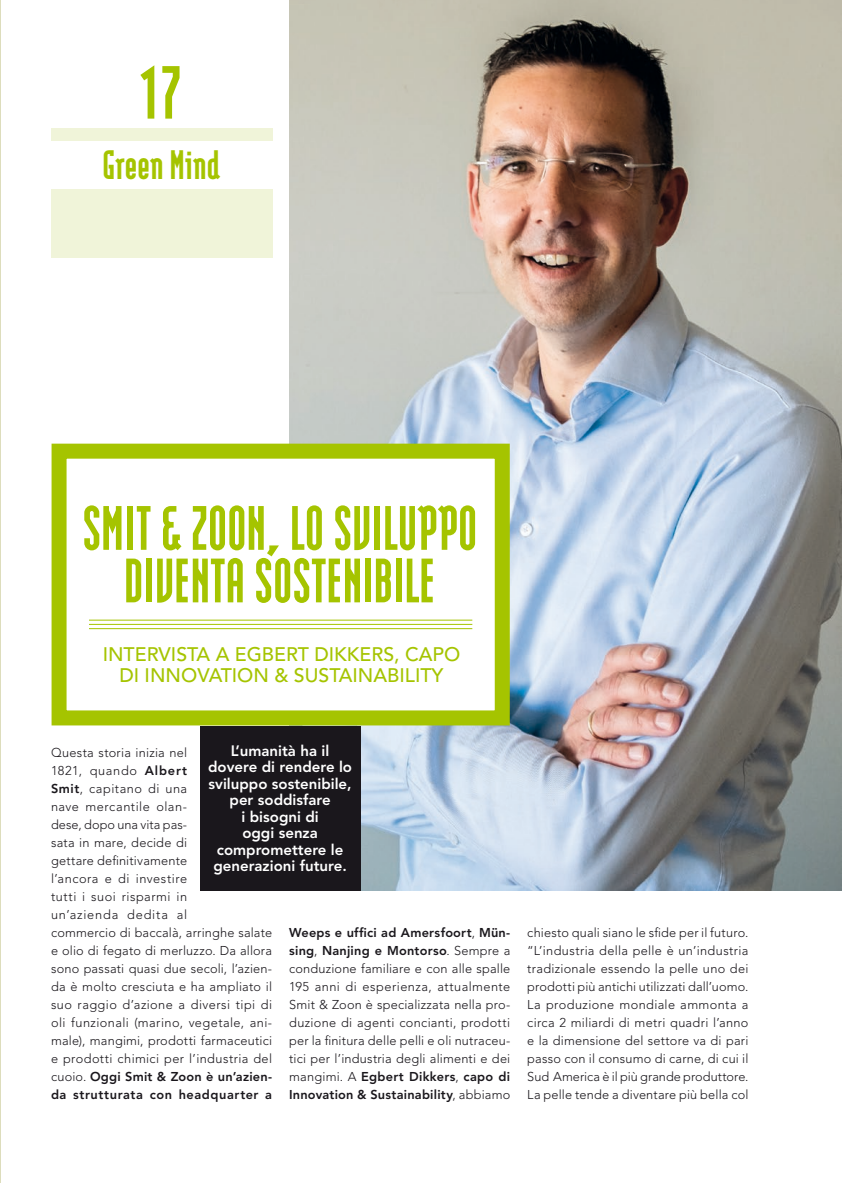
<style>
.page{position:relative;width:842px;height:1183px;background:#fff}
.page>*{position:absolute;margin:0;border:0;box-sizing:border-box;transform-origin:0 0}
.t1{font:900 90px "Modular";color:#a5c400}
.t2{font:900 75px "Modular";color:#a5c400}
.t3{font:900 49.35px "Modular";color:#a5c400}
.t4{font:500 19.5px/21px "Avenir LT Std";color:#a5c400;text-align:center}
.t5{font:800 15px/16.5px "Avenir LT Std";color:#fff;text-align:center}
.t6{font:300 12.75px/18px "Avenir LT Std";letter-spacing:.02em;color:#1a171c;text-align:justify}
.s1{font-weight:800}
</style>
<div class="page">
<hr style="left:0;top:0;width:1px;height:1182px;background:#cece9e">
<img style="left:289px;top:0;width:553px;height:889px">
<div style="left:52px;top:443px;width:458px;height:282px;background:#fff;border:15px solid #a5c400"></div>
<hr style="left:89px;top:624px;width:383px;height:1px;background:#a5c400">
<hr style="left:89px;top:619px;width:383px;height:1px;background:#a5c400">
<hr style="left:89px;top:628px;width:383px;height:1px;background:#a5c400">
<div style="left:200px;top:726px;width:160px;height:164px;background:#1a171c"></div>
<div style="left:51px;top:128px;width:221px;height:12px;background:#f0f4d9"></div>
<div style="left:51px;top:189px;width:221px;height:68px;background:#f0f4d9"></div>
<h1 class="t1" style="left:142px;top:51px;width:41px">17</h1>
<h3 class="t3" style="left:102px;top:141px;width:119px">Green Mind</h3>
<h2 class="t2" style="left:82px;top:493px;width:396px">SMIT &amp; ZOON, LO SVILUPPO</h2>
<h2 class="t2" style="left:124px;top:546px;width:313px">DIVENTA SOSTENIBILE</h2>
<h3 class="t4" style="left:103px;top:643px;width:359px">INTERVISTA A EGBERT DIKKERS, CAPO<br>DI INNOVATION &amp; SUSTAINABILITY</h3>
<p class="t5" style="left:208px;top:742px;width:145px">L’umanità ha il dovere di rendere lo sviluppo sostenibile, per soddisfare<br>i bisogni di<br>oggi senza compromettere le generazioni future.</p>
<p class="t6" style="left:51px;top:743px;width:223px;text-align:left">Questa storia inizia nel<br>1821, quando <span class="s1">Albert<br>Smit</span>, capitano di una<br>nave mercantile olan-<br>dese, dopo una vita pas-<br>sata in mare, decide di<br>gettare definitivamente<br>l’ancora e di investire<br>tutti i suoi risparmi in<br>un’azienda dedita al<br>commercio di baccalà, arringhe salate e olio di fegato di merluzzo. Da allora sono passati quasi due secoli, l’azien&shy;da è molto cresciuta e ha ampliato il suo raggio d’azione a diversi tipi di oli funzionali (marino, vegetale, ani&shy;male), mangimi, prodotti farmaceutici e prodotti chimici per l’industria del cuoio. <span class="s1">Oggi Smit &amp; Zoon è un’azien&shy;da strutturata con headquarter a</span></p>
<p class="t6" style="left:289px;top:923px;width:223px"><span class="s1">Weeps e uffici ad Amersfoort</span>, <span class="s1">Mün&shy;sing</span>, <span class="s1">Nanjing e Montorso</span>. Sempre a conduzione familiare e con alle spalle 195 anni di esperienza, attualmente Smit &amp; Zoon è specializzata nella pro&shy;duzione di agenti concianti, prodotti per la finitura delle pelli e oli nutraceu&shy;tici per l’industria degli alimenti e dei mangimi. A <span class="s1">Egbert Dikkers</span>, <span class="s1">capo di Innovation &amp; Sustainability</span>, abbiamo</p>
<p class="t6" style="left:527px;top:923px;width:223px">chiesto quali siano le sfide per il futuro. “L’industria della pelle è un’industria tradizionale essendo la pelle uno dei prodotti più antichi utilizzati dall’uomo.<br>La produzione mondiale ammonta a circa 2 miliardi di metri quadri l’anno e la dimensione del settore va di pari passo con il consumo di carne, di cui il Sud America è il più grande produttore.<br>La pelle tende a diventare più bella col</p>
</div>
